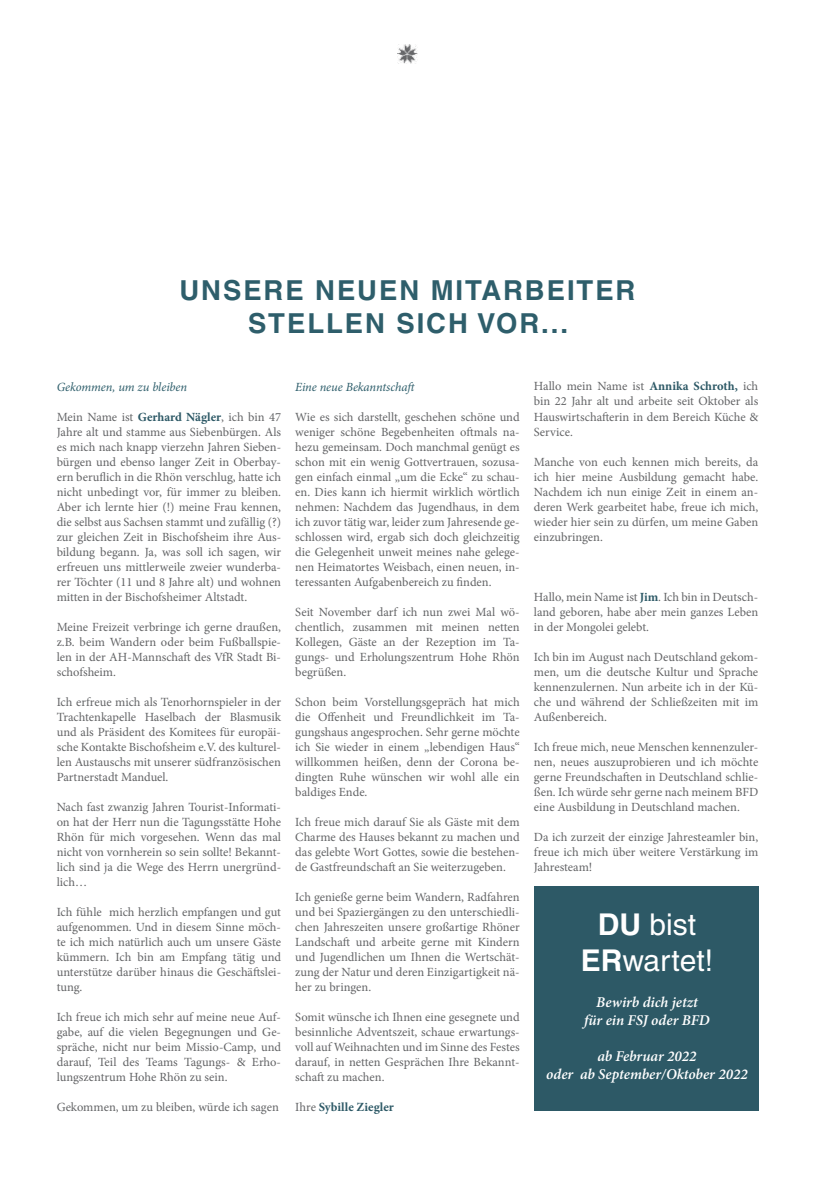
<style>
.page{position:relative;width:815px;height:1177px;background:#fff}
.page>*{position:absolute;margin:0;border:0;box-sizing:border-box;transform-origin:0 0}
.t1{font:30px/36px "Helvetica";color:#fff;text-align:center}
.t2{font:700 27.5px/33px "Helvetica";letter-spacing:.07em;color:#2e5e6b;text-align:center}
.t3{font:italic 600 15px/18px "Minion Pro";color:#fff;text-align:center}
.t4{font:12.5px/15px "Minion Pro";color:#636466;text-align:justify}
.t5{font:italic 12.5px "Minion Pro";letter-spacing:-.005em;color:#2e5e6b}
.t6{font:700 12.5px "Minion Pro";letter-spacing:.005em;color:#2d5966}
.s1{font-weight:700;color:#2d5966}
.s2{font-weight:400;color:#636466}
.s3{font-weight:700}
</style>
<div class="page">
<img style="left:398px;top:44px;width:19px;height:20px">
<div style="left:535px;top:886px;width:224px;height:224px;background:#2d5966"></div>
<h2 class="t2" style="left:179px;top:273px;width:457px">UNSERE NEUEN MITARBEITER<br>STELLEN SICH VOR...</h2>
<p class="t5" style="left:57px;top:378px;width:132px">Gekommen, um zu bleiben</p>
<p class="t4" style="left:57px;top:409px;width:226px">Mein Name ist <span class="s1">Gerhard Nägler</span>, ich bin 47<br>Jahre alt und stamme aus Siebenbürgen. Als es mich nach knapp vierzehn Jahren Sieben&shy;bürgen und ebenso langer Zeit in Oberbay&shy;ern beruflich in die Rhön verschlug, hatte ich nicht unbedingt vor, für immer zu bleiben.<br>Aber ich lernte hier (!) meine Frau kennen, die selbst aus Sachsen stammt und zufällig (?) zur gleichen Zeit in Bischofsheim ihre Aus&shy;bildung begann. Ja, was soll ich sagen, wir erfreuen uns mittlerweile zweier wunderba&shy;rer Töchter (11 und 8 Jahre alt) und wohnen mitten in der Bischofsheimer Altstadt.</p>
<p class="t4" style="left:57px;top:619px;width:226px">Meine Freizeit verbringe ich gerne draußen, z.B. beim Wandern oder beim Fußballspie&shy;len in der AH-Mannschaft des VfR Stadt Bi&shy;schofsheim.</p>
<p class="t4" style="left:57px;top:694px;width:226px">Ich erfreue mich als Tenorhornspieler in der Trachtenkapelle Haselbach der Blasmusik und als Präsident des Komitees für europäi&shy;sche Kontakte Bischofsheim e.V. des kulturel&shy;len Austauschs mit unserer südfranzösischen Partnerstadt Manduel.</p>
<p class="t4" style="left:57px;top:799px;width:226px">Nach fast zwanzig Jahren Tourist-Informati&shy;on hat der Herr nun die Tagungsstätte Hohe Rhön für mich vorgesehen. Wenn das mal nicht von vornherein so sein sollte! Bekannt&shy;lich sind ja die Wege des Herrn unergründ&shy;lich…</p>
<p class="t4" style="left:57px;top:904px;width:226px">Ich fühle mich herzlich empfangen und gut aufgenommen. Und in diesem Sinne möch&shy;te ich mich natürlich auch um unsere Gäste kümmern. Ich bin am Empfang tätig und unterstütze darüber hinaus die Geschäftslei&shy;tung.</p>
<p class="t4" style="left:57px;top:1009px;width:226px">Ich freue ich mich sehr auf meine neue Auf&shy;gabe, auf die vielen Begegnungen und Ge&shy;spräche, nicht nur beim Missio-Camp, und darauf, Teil des Teams Tagungs- &amp; Erho&shy;lungszentrum Hohe Rhön zu sein.</p>
<p class="t4" style="left:57px;top:1099px;width:224px">Gekommen, um zu bleiben, würde ich sagen</p>
<p class="t5" style="left:295px;top:378px;width:123px">Eine neue Bekanntschaft</p>
<p class="t4" style="left:295px;top:409px;width:226px">Wie es sich darstellt, geschehen schöne und weniger schöne Begebenheiten oftmals na&shy;hezu gemeinsam. Doch manchmal genügt es schon mit ein wenig Gottvertrauen, sozusa&shy;gen einfach einmal „um die Ecke“ zu schau&shy;en. Dies kann ich hiermit wirklich wörtlich nehmen: Nachdem das Jugendhaus, in dem ich zuvor tätig war, leider zum Jahresende ge&shy;schlossen wird, ergab sich doch gleichzeitig die Gelegenheit unweit meines nahe gelege&shy;nen Heimatortes Weisbach, einen neuen, in&shy;teressanten Aufgabenbereich zu finden.</p>
<p class="t4" style="left:295px;top:604px;width:226px">Seit November darf ich nun zwei Mal wö&shy;chentlich, zusammen mit meinen netten Kollegen, Gäste an der Rezeption im Ta&shy;gungs- und Erholungszentrum Hohe Rhön begrüßen.</p>
<p class="t4" style="left:295px;top:694px;width:226px">Schon beim Vorstellungsgepräch hat mich die Offenheit und Freundlichkeit im Ta&shy;gungshaus angesprochen. Sehr gerne möchte ich Sie wieder in einem „lebendigen Haus“ willkommen heißen, denn der Corona be&shy;dingten Ruhe wünschen wir wohl alle ein baldiges Ende.</p>
<p class="t4" style="left:295px;top:814px;width:226px">Ich freue mich darauf Sie als Gäste mit dem Charme des Hauses bekannt zu machen und das gelebte Wort Gottes, sowie die bestehen&shy;de Gastfreundschaft an Sie weiterzugeben.</p>
<p class="t4" style="left:295px;top:889px;width:226px">Ich genieße gerne beim Wandern, Radfahren und bei Spaziergängen zu den unterschiedli&shy;chen Jahreszeiten unsere großartige Rhöner Landschaft und arbeite gerne mit Kindern und Jugendlichen um Ihnen die Wertschät&shy;zung der Natur und deren Einzigartigkeit nä&shy;her zu bringen.</p>
<p class="t4" style="left:295px;top:1009px;width:226px">Somit wünsche ich Ihnen eine gesegnete und besinnliche Adventszeit, schaue erwartungs&shy;voll auf Weihnachten und im Sinne des Festes darauf, in netten Gesprächen Ihre Bekannt&shy;schaft zu machen.</p>
<p class="t6" style="left:295px;top:1098px;width:100px"><span class="s2">Ihre</span> Sybille Ziegler</p>
<p class="t4" style="left:534px;top:379px;width:226px">Hallo mein Name ist <span class="s1">Annika Schroth,</span> ich bin 22 Jahr alt und arbeite seit Oktober als Hauswirtschafterin in dem Bereich Küche &amp; Service.</p>
<p class="t4" style="left:534px;top:454px;width:226px">Manche von euch kennen mich bereits, da ich hier meine Ausbildung gemacht habe.<br>Nachdem ich nun einige Zeit in einem an&shy;deren Werk gearbeitet habe, freue ich mich, wieder hier sein zu dürfen, um meine Gaben einzubringen.</p>
<p class="t4" style="left:534px;top:589px;width:226px">Hallo, mein Name ist <span class="s1">Jim</span>. Ich bin in Deutsch&shy;land geboren, habe aber mein ganzes Leben in der Mongolei gelebt.</p>
<p class="t4" style="left:534px;top:649px;width:226px">Ich bin im August nach Deutschland gekom&shy;men, um die deutsche Kultur und Sprache kennenzulernen. Nun arbeite ich in der Kü&shy;che und während der Schließzeiten mit im Außenbereich.</p>
<p class="t4" style="left:534px;top:739px;width:226px">Ich freue mich, neue Menschen kennenzuler&shy;nen, neues auszuprobieren und ich möchte gerne Freundschaften in Deutschland schlie&shy;ßen. Ich würde sehr gerne nach meinem BFD eine Ausbildung in Deutschland machen.</p>
<p class="t4" style="left:534px;top:829px;width:226px">Da ich zurzeit der einzige Jahresteamler bin, freue ich mich über weitere Verstärkung im Jahresteam!</p>
<h1 class="t1" style="left:581px;top:906px;width:134px"><span class="s3">DU</span> bist<br><span class="s3">ER</span>wartet!</h1>
<p class="t3" style="left:584px;top:993px;width:127px">Bewirb dich jetzt<br>für ein FSJ oder BFD</p>
<p class="t3" style="left:546px;top:1047px;width:203px">ab Februar 2022<br>oder ab September/Oktober 2022</p>
</div>
